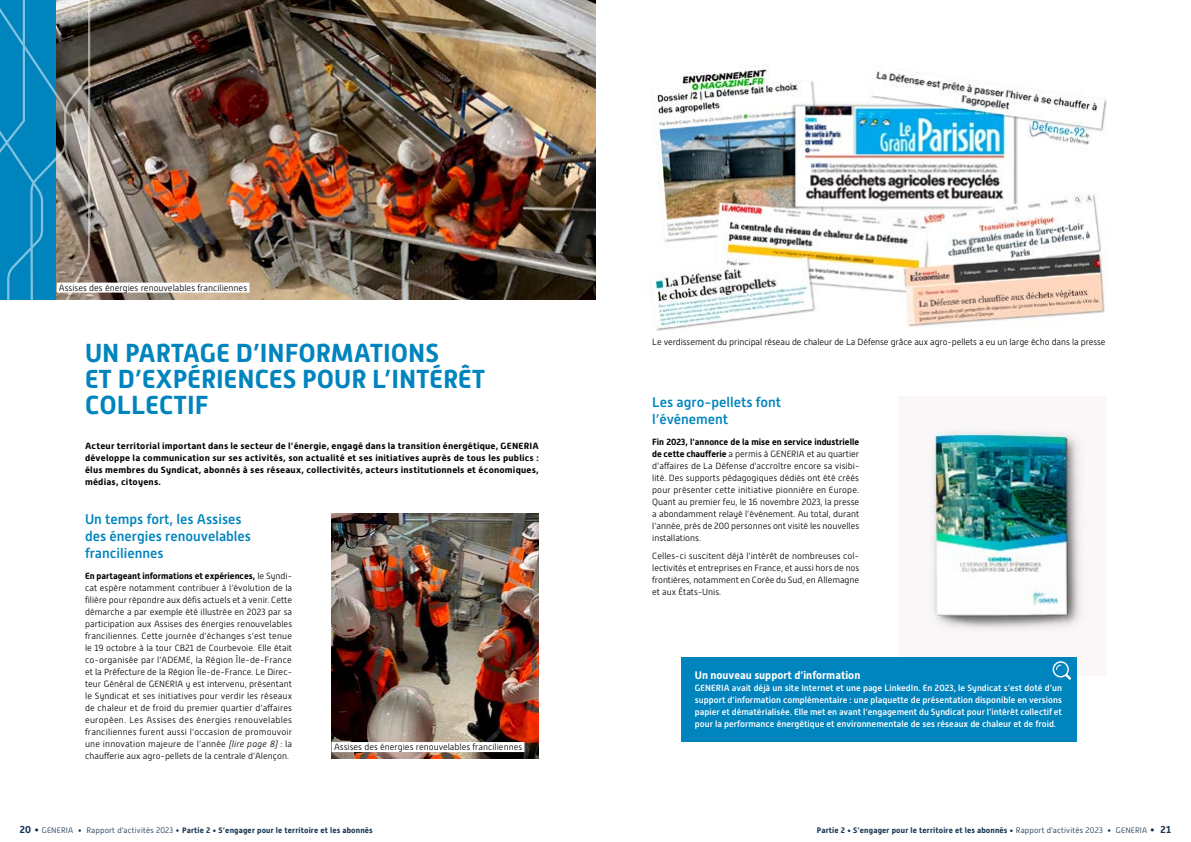
<style>
.page{position:relative;width:1191px;height:842px;background:#fff}
.page>*{position:absolute;margin:0;border:0;box-sizing:border-box;transform-origin:0 0}
.t1{font:700 26px/26px "Alwyn New";color:#0084be}
.t2{font:500 14px/17px "Alwyn New";color:#0084be}
.t3{font:700 11px "Alwyn New";color:#fff}
.t4{font:300 9px/12px "Alwyn New";color:#000;text-align:justify}
.t5{font:500 9px/12px "Alwyn New";color:#fff;text-align:justify}
.t6{font:700 9px/12px "Alwyn New";letter-spacing:.02em;color:#000;text-align:justify;scale:1.06 1}
.t7{font:700 8px "Alwyn New";letter-spacing:.02em;color:#12314f}
.s1{font-weight:700}
.s2{font-style:italic}
.s3{font-size:10px}
.s4{font-weight:300;font-size:10px}
.s5{font-weight:300}
</style>
<div class="page">
<img style="left:90px;top:0;width:505px;height:299px">
<img style="left:650px;top:66px;width:457px;height:265px">
<img style="left:332px;top:513px;width:207px;height:245px">
<img style="left:928px;top:427px;width:156px;height:249px">
<div style="left:680px;top:657px;width:396px;height:84px;background:#0084be"></div>
<svg style="left:1052px;top:661px;width:19px;height:19px"></svg>
<svg style="left:0;top:0;width:90px;height:299px;background:#3385a7"></svg>
<div style="left:57px;top:283px;width:192px;height:10px;background:#fff"></div>
<div style="left:332px;top:742px;width:192px;height:10px;background:#fff"></div>
<p class="t4" style="left:59px;top:281px;width:190px">Assises des énergies renouvelables franciliennes</p>
<h1 class="t1" style="left:85px;top:340px;width:402px">UN PARTAGE D’INFORMATIONS<br>ET D’EXPÉRIENCES POUR L’INTÉRÊT<br>COLLECTIF</h1>
<p class="t6" style="left:85px;top:440px;width:429px">Acteur territorial important dans le secteur de l’énergie, engagé dans la transition énergétique, GENERIA développe la communication sur ses activités, son actualité et ses initiatives auprès de tous les publics : élus membres du Syndicat, abonnés à ses réseaux, collectivités, acteurs institutionnels et économiques, médias, citoyens.</p>
<h2 class="t2" style="left:85px;top:511px;width:167px">Un temps fort, les Assises des énergies renouvelables franciliennes</h2>
<p class="t4" style="left:85px;top:569px;width:209px"><span class="s1">En partageant informations et expériences,</span> le Syndi&shy;cat espère notamment contribuer à l’évolution de la filière pour répondre aux défis actuels et à venir. Cette démarche a par exemple été illustrée en 2023 par sa participation aux Assises des énergies renouvelables franciliennes. Cette journée d’échanges s’est tenue le 19 octobre à la tour CB21 de Courbevoie. Elle était co-organisée par l’ADEME, la Région Île-de-France et la Préfecture de la Région Île-de-France. Le Direc&shy;teur Général de GENERIA y est intervenu, présentant le Syndicat et ses initiatives pour verdir les réseaux de chaleur et de froid du premier quartier d’affaires européen. Les Assises des énergies renouvelables franciliennes furent aussi l’occasion de promouvoir une innovation majeure de l’année <span class="s2">(lire page 8)</span> : la chaufferie aux agro-pellets de la centrale d’Alençon.</p>
<p class="t4" style="left:334px;top:741px;width:190px">Assises des énergies renouvelables franciliennes</p>
<p class="t4" style="left:652px;top:336px;width:455px">Le verdissement du principal réseau de chaleur de La Défense grâce aux agro-pellets a eu un large écho dans la presse</p>
<h2 class="t2" style="left:652px;top:394px;width:130px">Les agro-pellets font l’événement</h2>
<p class="t4" style="left:652px;top:436px;width:209px"><span class="s1">Fin 2023, l’annonce de la mise en service industrielle de cette chaufferie</span> a permis à GENERIA et au quartier d’affaires de La Défense d'accroître encore sa visibi&shy;lité. Des supports pédagogiques dédiés ont été créés pour présenter cette initiative pionnière en Europe.<br>Quant au premier feu, le 16 novembre 2023, la presse a abondamment relayé l’événement. Au total, durant l’année, près de 200 personnes ont visité les nouvelles installations.</p>
<p class="t4" style="left:652px;top:550px;width:209px">Celles-ci suscitent déjà l’intérêt de nombreuses col&shy;lectivités et entreprises en France, et aussi hors de nos frontières, notamment en Corée du Sud, en Allemagne et aux États-Unis.</p>
<p class="t3" style="left:695px;top:669px;width:167px">Un nouveau support d’information</p>
<p class="t5" style="left:695px;top:682px;width:369px">GENERIA avait déjà un site Internet et une page LinkedIn. En 2023, le Syndicat s’est doté d’un support d’information complémentaire : une plaquette de présentation disponible en versions papier et dématérialisée. Elle met en avant l’engagement du Syndicat pour l’intérêt collectif et pour la performance énergétique et environnementale de ses réseaux de chaleur et de froid.</p>
<p class="t7" style="left:20px;top:826px;width:354px"><span class="s3">20</span> <span class="s4">•</span> <span class="s5">GENERIA • Rapport d'activités 2023 •</span> Partie 2 • S’engager pour le territoire et les abonnés</p>
<p class="t7" style="left:816px;top:826px;width:356px">Partie 2 • S’engager pour le territoire et les abonnés • <span class="s5">Rapport d'activités 2023 • GENERIA</span> <span class="s4">•</span> <span class="s3">21</span></p>
</div>
